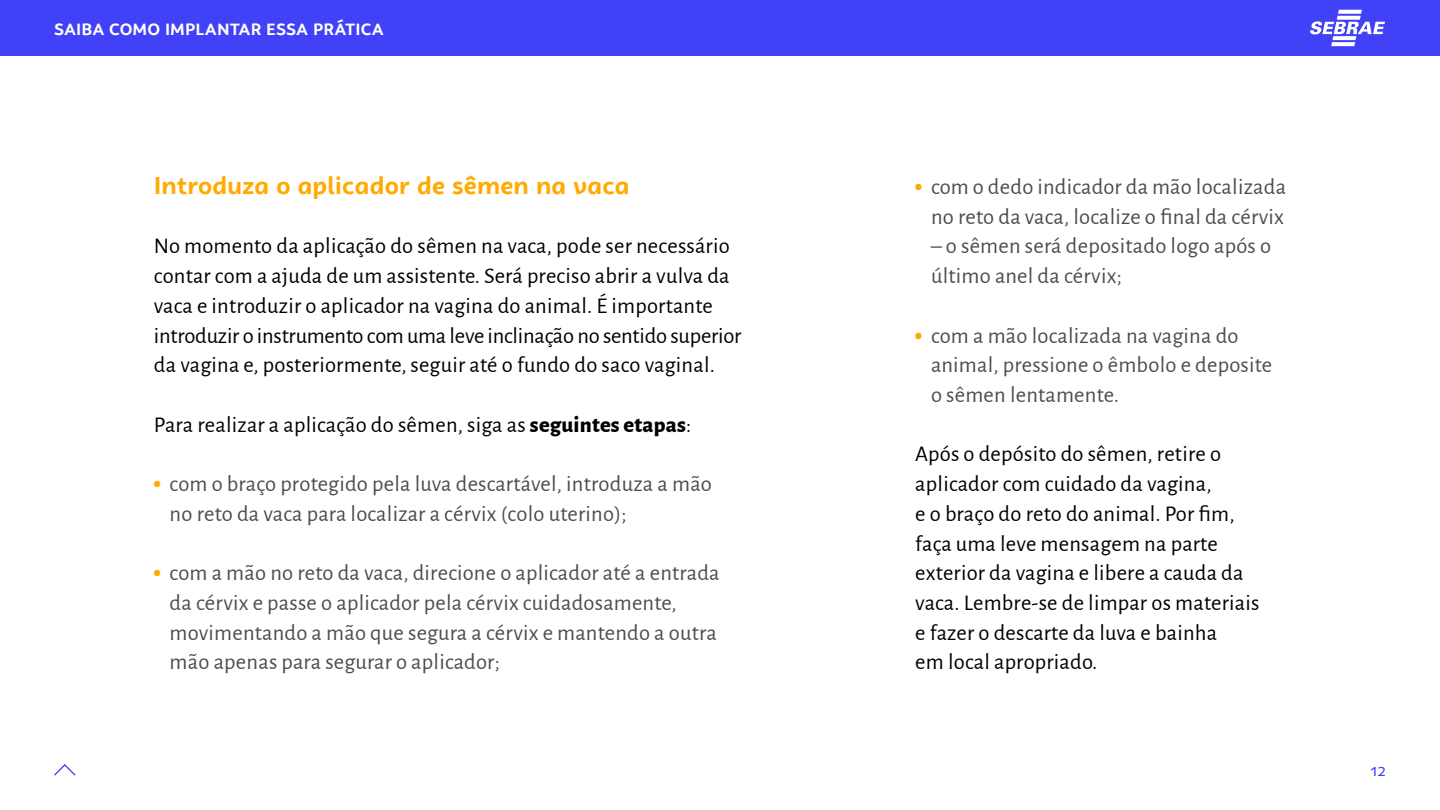
<style>
.page{position:relative;width:1440px;height:810px;background:#fff}
.page>*{position:absolute;margin:0;border:0;box-sizing:border-box;transform-origin:0 0}
.t1{font:700 24.75px "Campuni";letter-spacing:.01em;color:#fa0}
.t2{font:22.5px/29.7px "Alegreya Sans";letter-spacing:.01em;color:#000}
.t3{font:22.5px/29.7px "Alegreya Sans";letter-spacing:.01em;color:#4d4d4d}
.t4{font:700 16.5px "Campuni";letter-spacing:.01em;color:#fff}
.t5{font:16.5px "Campuni";color:#4141f8}
.s1{font-weight:800}
.s2{font-weight:900;color:#fa0}
</style>
<div class="page">
<div style="left:0;top:0;width:1440px;height:56px;background:#4141f8"></div>
<svg style="left:54px;top:764px;width:22px;height:12px"></svg>
<svg style="left:1310px;top:10px;width:75px;height:36px"></svg>
<p class="t4" style="left:54px;top:18px;width:332px">SAIBA COMO IMPLANTAR ESSA PRÁTICA</p>
<p class="t1" style="left:154px;top:170px;width:477px">Introduza o aplicador de sêmen na vaca</p>
<p class="t2" style="left:154px;top:230px;width:589px">No momento da aplicação do sêmen na vaca, pode ser necessário contar com a ajuda de um assistente. Será preciso abrir a vulva da vaca e introduzir o aplicador na vagina do animal. É importante introduzir o instrumento com uma leve inclinação no sentido superior da vagina e, posteriormente, seguir até o fundo do saco vaginal.</p>
<p class="t2" style="left:154px;top:408px;width:539px">Para realizar a aplicação do sêmen, siga as <span class="s1">seguintes etapas</span>:</p>
<p class="t3" style="left:170px;top:468px;width:544px;text-indent:-16px"><span class="s2">ۨ</span> com o braço protegido pela luva descartável, introduza a mão no reto da vaca para localizar a cérvix (colo uterino);</p>
<p class="t3" style="left:170px;top:557px;width:552px;text-indent:-16px"><span class="s2">ۨ</span> com a mão no reto da vaca, direcione o aplicador até a entrada da cérvix e passe o aplicador pela cérvix cuidadosamente, movimentando a mão que segura a cérvix e mantendo a outra mão apenas para segurar o aplicador;</p>
<p class="t3" style="left:915px;top:171px;width:372px;text-align:right"><span class="s2">ۨ</span> com o dedo indicador da mão localizada no reto da vaca, localize o final da cérvix</p>
<p class="t3" style="left:931px;top:230px;width:342px">– o sêmen será depositado logo após o último anel da cérvix;</p>
<p class="t3" style="left:931px;top:319px;width:343px;text-indent:-16px"><span class="s2">ۨ</span> com a mão localizada na vagina do animal, pressione o êmbolo e deposite o sêmen lentamente.</p>
<p class="t2" style="left:915px;top:438px;width:346px">Após o depósito do sêmen, retire o aplicador com cuidado da vagina,<br>e o braço do reto do animal. Por fim, faça uma leve mensagem na parte exterior da vagina e libere a cauda da vaca. Lembre-se de limpar os materiais e fazer o descarte da luva e bainha<br>em local apropriado.</p>
<p class="t5" style="left:1371px;top:760px;width:17px">12</p>
</div>
